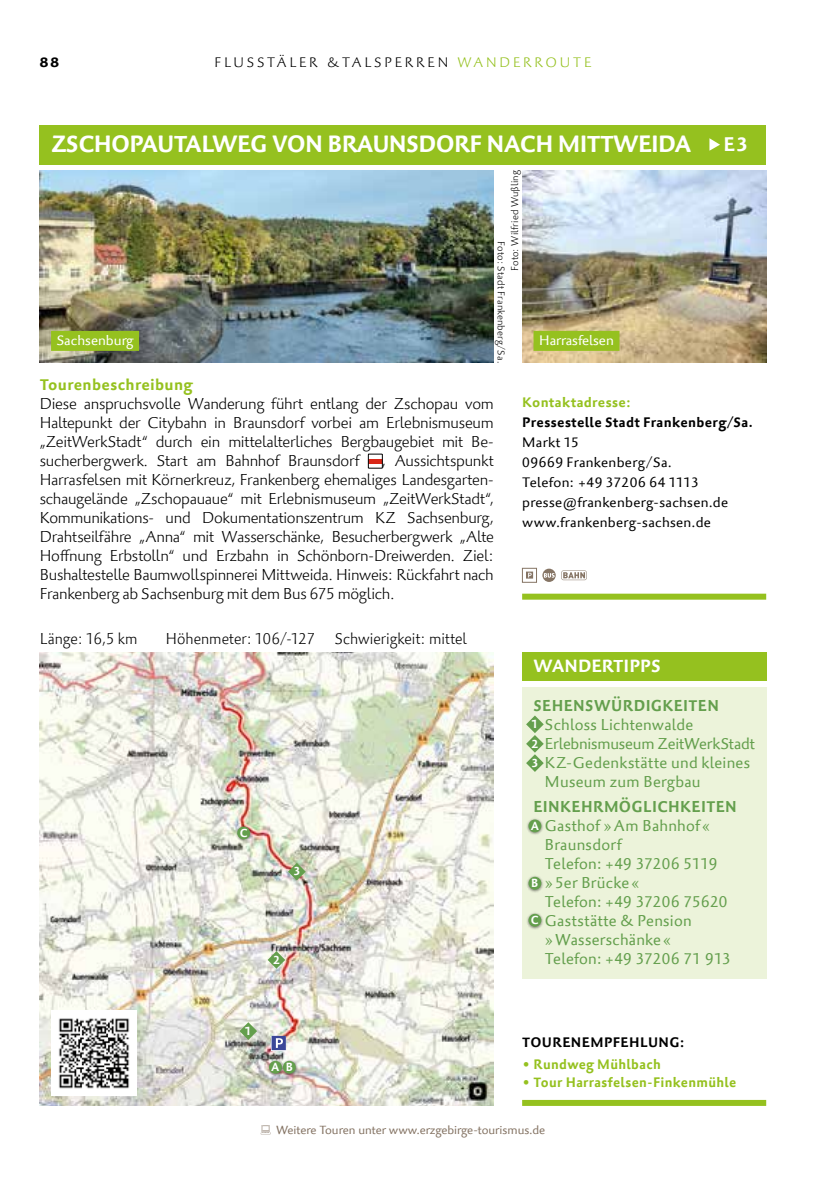
<style>
.page{position:relative;width:840px;height:1191px;background:#fff}
.page>*{position:absolute;margin:0;border:0;box-sizing:border-box;transform-origin:0 0}
.t1{font:700 24px "Palatino Sans Com";letter-spacing:-.03em;color:#fff}
.t2{font:700 20px "Palatino Sans Com";color:#fff}
.t3{font:700 18px "Palatino Sans Com";color:#fff}
.t4{font:300 16px/19px "Palatino Sans Com";letter-spacing:-.015em;color:#000;text-align:justify}
.t5{font:16px/19px "Palatino Sans Com";letter-spacing:.015em;color:#649f4d}
.t6{font:300 16px "Palatino Sans Com";letter-spacing:.005em;color:#000;scale:.95 1}
.t7{font:700 16px "Palatino Sans Com";letter-spacing:.025em;color:#649f4d}
.t8{font:16px "Palatino Sans Com";letter-spacing:-.01em;color:#649f4d}
.t9{font:700 16px "Palatino Sans Com";letter-spacing:.02em;color:#95c11f}
.t10{font:14px/20px "Palatino Sans Com";letter-spacing:.025em;color:#000}
.t11{font:700 14px "Palatino Sans Com";letter-spacing:.025em;color:#95c11f}
.t12{font:700 14px "Palatino Sans Com";letter-spacing:.03em;color:#000}
.t13{font:300 14px "Palatino Sans Com";letter-spacing:.2em;color:#000}
.t14{font:14px "Palatino Sans Com";color:#fff}
.t15{font:700 14px "Palatino Sans Com";letter-spacing:.03em;color:#000;scale:1.05 1}
.t16{font:12px "Palatino Sans Com";color:#857464}
.t17{font:700 12px/19.4px "Palatino Sans Com";color:#fff;text-align:justify}
.t18{font:300 10px "Palatino Sans Com";letter-spacing:.02em;color:#000}
.s1{color:#95c11f}
</style>
<div class="page">
<svg style="left:260px;top:1125px;width:10px;height:9px"></svg>
<div style="left:522px;top:687px;width:243px;height:292px;background:#ecf3da"></div>
<div style="left:40px;top:125px;width:725px;height:39px;background:#95c11f"></div>
<div style="left:368px;top:459px;width:14px;height:5px;background:#da2718"></div>
<div style="left:368px;top:454px;width:14px;height:14px;border:1px solid #000"></div>
<svg style="left:709px;top:138px;width:10px;height:13px"></svg>
<img style="left:522px;top:170px;width:243px;height:193px">
<img style="left:40px;top:170px;width:453px;height:193px">
<div style="left:522px;top:652px;width:243px;height:28px;background:#95c11f"></div>
<div style="left:526px;top:817px;width:18px;height:18px;background:#000;opacity:.5"></div>
<div style="left:528px;top:819px;width:13px;height:13px;background:#649f4d;border-radius:50%"></div>
<div style="left:526px;top:874px;width:18px;height:18px;background:#000;opacity:.5"></div>
<div style="left:528px;top:877px;width:13px;height:12px;background:#649f4d;border-radius:50%"></div>
<div style="left:526px;top:911px;width:18px;height:18px;background:#000;opacity:.5"></div>
<div style="left:528px;top:914px;width:13px;height:12px;background:#649f4d;border-radius:50%"></div>
<img style="left:40px;top:652px;width:453px;height:454px">
<div style="left:533px;top:331px;width:86px;height:20px;background:#95c11f"></div>
<div style="left:51px;top:331px;width:88px;height:20px;background:#95c11f"></div>
<div style="left:522px;top:593px;width:243px;height:6px;background:#95c11f"></div>
<div style="left:522px;top:1100px;width:243px;height:6px;background:#95c11f"></div>
<img style="left:51px;top:1010px;width:85px;height:85px">
<div style="left:522px;top:568px;width:14px;height:14px;border:1px solid #857464"></div>
<svg style="left:526px;top:571px;width:7px;height:7px"></svg>
<svg style="left:526px;top:715px;width:17px;height:57px"></svg>
<div style="left:235px;top:824px;width:18px;height:18px;background:#000;opacity:.5"></div>
<div style="left:237px;top:826px;width:13px;height:13px;background:#649f4d;border-radius:50%"></div>
<svg style="left:288px;top:863px;width:17px;height:17px"></svg>
<svg style="left:267px;top:951px;width:18px;height:17px"></svg>
<svg style="left:239px;top:1022px;width:18px;height:18px"></svg>
<svg style="left:271px;top:1035px;width:15px;height:15px"></svg>
<div style="left:267px;top:1058px;width:18px;height:18px;background:#000;opacity:.5"></div>
<div style="left:269px;top:1060px;width:13px;height:13px;background:#649f4d;border-radius:50%"></div>
<div style="left:280px;top:1058px;width:18px;height:18px;background:#000;opacity:.5"></div>
<div style="left:283px;top:1060px;width:12px;height:13px;background:#649f4d;border-radius:50%"></div>
<svg style="left:542px;top:568px;width:13px;height:14px"></svg>
<svg style="left:561px;top:570px;width:25px;height:10px"></svg>
<p class="t15" style="left:40px;top:53px;width:20px">88</p>
<p class="t13" style="left:214px;top:53px;width:378px">FLUSSTÄLER &amp;TALSPERREN <span class="s1">WANDERROUTE</span></p>
<h1 class="t1" style="left:51px;top:129px;width:641px">ZSCHOPAUTALWEG VON BRAUNSDORF NACH MITTWEIDA</h1>
<p class="t2" style="left:723px;top:131px;width:26px">E3</p>
<p class="t18" style="left:508px;top:271px;width:102px;rotate:-90deg">Foto: Wilfried Wußling</p>
<p class="t18" style="left:507px;top:241px;width:123px;rotate:90deg">Foto: Stadt Frankenberg/Sa.</p>
<p class="t14" style="left:57px;top:332px;width:78px">Sachsenburg</p>
<p class="t14" style="left:539px;top:332px;width:76px">Harrasfelsen</p>
<p class="t9" style="left:40px;top:374px;width:154px">Tourenbeschreibung</p>
<p class="t4" style="left:40px;top:394px;width:455px">Diese anspruchsvolle Wanderung führt entlang der Zschopau vom Haltepunkt der Citybahn in Braunsdorf vorbei am Erlebnismuseum „ZeitWerkStadt“ durch ein mittelalterliches Bergbaugebiet mit Be&shy;sucherbergwerk. Start am Bahnhof Braunsdorf</p>
<p class="t4" style="left:40px;top:451px;width:455px;text-indent:342px">, Aussichtspunkt Harrasfelsen mit Körnerkreuz, Frankenberg ehemaliges Landesgarten&shy;schaugelände „Zschopauaue“ mit Erlebnismuseum „ZeitWerkStadt“, Kommunikations- und Dokumentationszentrum KZ Sachsenburg, Drahtseilfähre „Anna“ mit Wasserschänke, Besucherbergwerk „Alte Hoffnung Erbstolln“ und Erzbahn in Schönborn-Dreiwerden. Ziel:<br>Bushaltestelle Baumwollspinnerei Mittweida. Hinweis: Rückfahrt nach Frankenberg ab Sachsenburg mit dem Bus 675 möglich.</p>
<p class="t6" style="left:40px;top:629px;width:104px">Länge: 16,5 km</p>
<p class="t6" style="left:166px;top:629px;width:318px">Höhenmeter: 106/-127 Schwierigkeit: mittel</p>
<p class="t17" style="left:239px;top:823px;width:9px">C</p>
<p class="t17" style="left:293px;top:862px;width:8px">3</p>
<p class="t17" style="left:273px;top:950px;width:8px">2</p>
<p class="t17" style="left:245px;top:1021px;width:8px">1</p>
<p class="t17" style="left:271px;top:1057px;width:23px">A B</p>
<p class="t11" style="left:522px;top:393px;width:110px">Kontaktadresse:</p>
<p class="t12" style="left:522px;top:413px;width:232px">Pressestelle Stadt Frankenberg/Sa.</p>
<p class="t10" style="left:522px;top:432px;width:207px">Markt 15<br>09669 Frankenberg/Sa.<br>Telefon: +49 37206 64 1113 presse@frankenberg-sachsen.de www.frankenberg-sachsen.de</p>
<p class="t3" style="left:533px;top:654px;width:129px">WANDERTIPPS</p>
<p class="t7" style="left:533px;top:695px;width:187px">SEHENSWÜRDIGKEITEN</p>
<p class="t5" style="left:533px;top:715px;width:161px">• Schloss Lichtenwalde</p>
<p class="t8" style="left:533px;top:733px;width:223px">• Erlebnismuseum ZeitWerkStadt</p>
<p class="t5" style="left:544px;top:753px;width:207px;text-indent:-11px">• KZ-Gedenkstätte und kleines<br>Museum zum Bergbau</p>
<p class="t7" style="left:533px;top:796px;width:205px">EINKEHRMÖGLICHKEITEN</p>
<p class="t5" style="left:544px;top:815px;width:174px;text-indent:-11px">• Gasthof » Am Bahnhof «<br>Braunsdorf<br>Telefon: +49 37206 5119</p>
<p class="t5" style="left:544px;top:872px;width:184px;text-indent:-11px">• » 5er Brücke «<br>Telefon: +49 37206 75620</p>
<p class="t5" style="left:544px;top:910px;width:187px;text-indent:-11px">• Gaststätte &amp; Pension<br>» Wasserschänke «<br>Telefon: +49 37206 71 913</p>
<p class="t17" style="left:531px;top:714px;width:8px">1<br>2<br>3</p>
<p class="t17" style="left:530px;top:816px;width:10px">A</p>
<p class="t17" style="left:531px;top:873px;width:9px">B</p>
<p class="t17" style="left:530px;top:910px;width:9px">C</p>
<p class="t12" style="left:522px;top:1033px;width:164px">TOURENEMPFEHLUNG:</p>
<p class="t11" style="left:522px;top:1055px;width:140px">• Rundweg Mühlbach</p>
<p class="t11" style="left:522px;top:1073px;width:216px">• Tour Harrasfelsen-Finkenmühle</p>
<p class="t16" style="left:276px;top:1122px;width:270px">Weitere Touren unter www.erzgebirge-tourismus.de</p>
</div>
